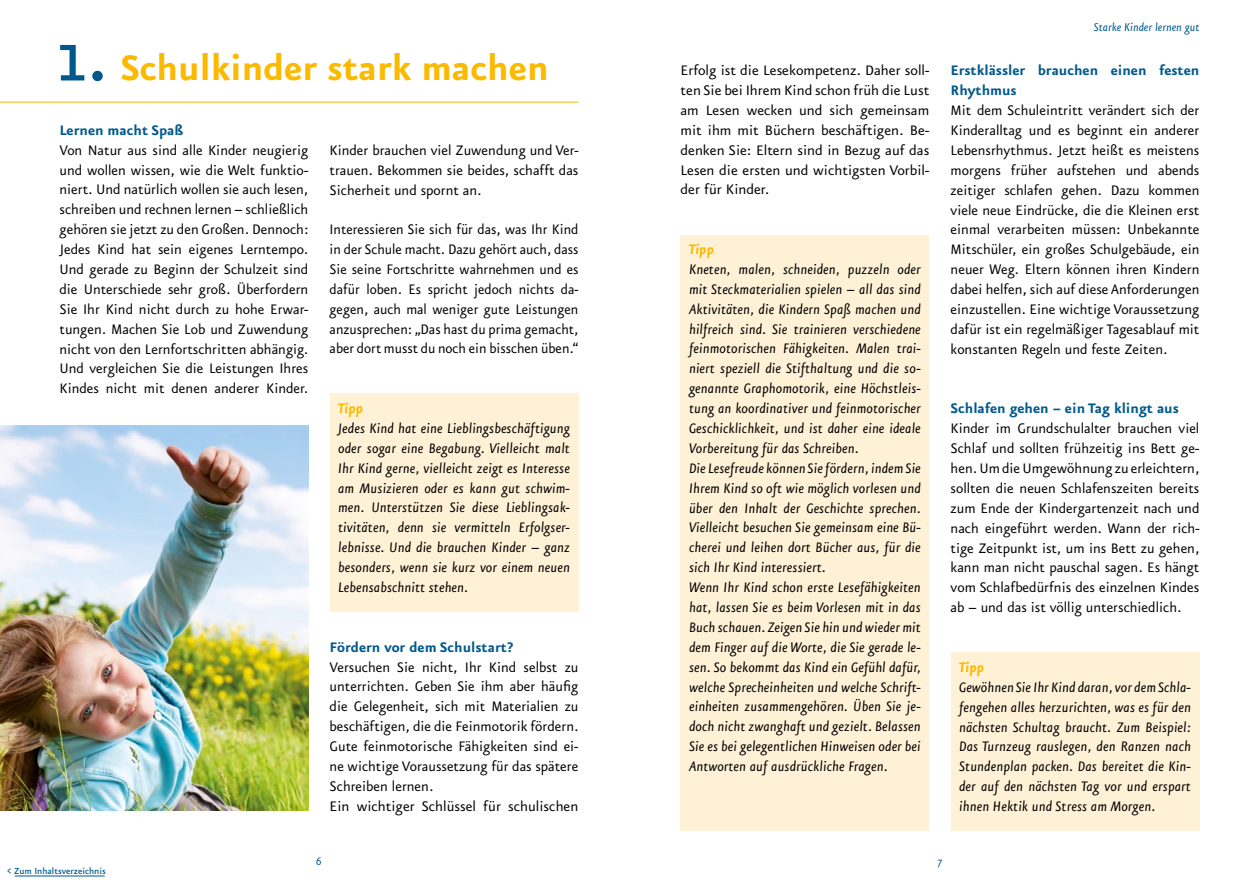
<style>
.page{position:relative;width:1259px;height:893px;background:#fff}
.page>*{position:absolute;margin:0;border:0;box-sizing:border-box;transform-origin:0 0}
.t1{font:700 42px "Eureka Sans OT";color:#fbb900}
.t2{font:16.5px/20px "Eureka Sans OT";color:#000;text-align:justify}
.t3{font:italic 16.5px/20px "Eureka Sans OT";letter-spacing:.005em;color:#000;text-align:justify}
.t4{font:700 16.5px/20px "Eureka Sans OT";color:#00598c}
.t5{font:italic 700 16.5px "Eureka Sans OT";letter-spacing:-.005em;color:#fbb900}
.t6{font:italic 13.5px "Eureka Sans OT";color:#00598c}
.t7{font:500 10.5px "Eureka Sans OT";color:#00598c}
.s1{font-weight:400;font-size:90px;color:#00598c}
</style>
<div class="page">
<div style="left:950px;top:652px;width:249px;height:179px;background:#fff1d6"></div>
<div style="left:680px;top:235px;width:249px;height:595px;background:#fff1d6"></div>
<div style="left:330px;top:393px;width:248px;height:219px;background:#fff1d6"></div>
<img style="left:0;top:425px;width:308px;height:385px">
<hr style="left:0;top:102px;width:578px;height:1px;background:#fbb900">
<hr style="left:15px;top:876px;width:90px;height:1px;background:#00598c">
<h1 class="t1" style="left:55px;top:45px;width:495px"><span class="s1">1.</span> Schulkinder stark machen</h1>
<p class="t4" style="left:60px;top:120px;width:125px">Lernen macht Spaß</p>
<p class="t2" style="left:60px;top:140px;width:250px">Von Natur aus sind alle Kinder neugierig und wollen wissen, wie die Welt funktio&shy;niert. Und natürlich wollen sie auch lesen, schreiben und rechnen lernen – schließlich gehören sie jetzt zu den Großen. Dennoch:<br>Jedes Kind hat sein eigenes Lerntempo.<br>Und gerade zu Beginn der Schulzeit sind die Unterschiede sehr groß. Überfordern Sie Ihr Kind nicht durch zu hohe Erwar&shy;tungen. Machen Sie Lob und Zuwendung nicht von den Lernfortschritten abhängig.<br>Und vergleichen Sie die Leistungen Ihres Kindes nicht mit denen anderer Kinder.</p>
<p class="t2" style="left:330px;top:140px;width:250px">Kinder brauchen viel Zuwendung und Ver&shy;trauen. Bekommen sie beides, schafft das Sicherheit und spornt an.</p>
<p class="t2" style="left:330px;top:220px;width:250px">Interessieren Sie sich für das, was Ihr Kind in der Schule macht. Dazu gehört auch, dass Sie seine Fortschritte wahrnehmen und es dafür loben. Es spricht jedoch nichts da&shy;gegen, auch mal weniger gute Leistungen anzusprechen: „Das hast du prima gemacht, aber dort musst du noch ein bisschen üben.“</p>
<p class="t5" style="left:338px;top:400px;width:26px">Tipp</p>
<p class="t3" style="left:338px;top:419px;width:233px">Jedes Kind hat eine Lieblingsbeschäftigung oder sogar eine Begabung. Vielleicht malt Ihr Kind gerne, vielleicht zeigt es Interesse am Musizieren oder es kann gut schwim&shy;men. Unterstützen Sie diese Lieblingsak&shy;tivitäten, denn sie vermitteln Erfolgser&shy;lebnisse. Und die brauchen Kinder – ganz besonders, wenn sie kurz vor einem neuen Lebensabschnitt stehen.</p>
<p class="t4" style="left:330px;top:637px;width:186px">Fördern vor dem Schulstart?</p>
<p class="t2" style="left:330px;top:657px;width:250px;text-align:left">Versuchen Sie nicht, Ihr Kind selbst zu unterrichten. Geben Sie ihm aber häufig die Gelegenheit, sich mit Materialien zu beschäftigen, die die Feinmotorik fördern.<br>Gute feinmotorische Fähigkeiten sind ei&shy;ne wichtige Voraussetzung für das spätere Schreiben lernen.<br>Ein wichtiger Schlüssel für schulischen</p>
<p class="t2" style="left:680px;top:61px;width:250px">Erfolg ist die Lesekompetenz. Daher soll&shy;ten Sie bei Ihrem Kind schon früh die Lust am Lesen wecken und sich gemeinsam mit ihm mit Büchern beschäftigen. Be&shy;denken Sie: Eltern sind in Bezug auf das Lesen die ersten und wichtigsten Vorbil&shy;der für Kinder.</p>
<p class="t5" style="left:689px;top:241px;width:26px">Tipp</p>
<p class="t3" style="left:689px;top:260px;width:233px;text-align:left">Kneten, malen, schneiden, puzzeln oder mit Steckmaterialien spielen – all das sind Aktivitäten, die Kindern Spaß machen und hilfreich sind. Sie trainieren verschiedene feinmotorischen Fähigkeiten. Malen trai&shy;niert speziell die Stifthaltung und die so&shy;genannte Graphomotorik, eine Höchstleis&shy;tung an koordinativer und feinmotorischer Geschicklichkeit, und ist daher eine ideale Vorbereitung für das Schreiben.<br>Die Lesefreude können Sie fördern, indem Sie Ihrem Kind so oft wie möglich vorlesen und über den Inhalt der Geschichte sprechen.<br>Vielleicht besuchen Sie gemeinsam eine Bü&shy;cherei und leihen dort Bücher aus, für die sich Ihr Kind interessiert.<br>Wenn Ihr Kind schon erste Lesefähigkeiten hat, lassen Sie es beim Vorlesen mit in das Buch schauen. Zeigen Sie hin und wieder mit dem Finger auf die Worte, die Sie gerade le&shy;sen. So bekommt das Kind ein Gefühl dafür, welche Sprecheinheiten und welche Schrift&shy;einheiten zusammengehören. Üben Sie je&shy;doch nicht zwanghaft und gezielt. Belassen Sie es bei gelegentlichen Hinweisen oder bei Antworten auf ausdrückliche Fragen.</p>
<p class="t6" style="left:1094px;top:20px;width:107px">Starke Kinder lernen gut</p>
<p class="t4" style="left:950px;top:61px;width:250px">Erstklässler brauchen einen festen<br>Rhythmus</p>
<p class="t2" style="left:950px;top:101px;width:250px">Mit dem Schuleintritt verändert sich der Kinderalltag und es beginnt ein anderer Lebensrhythmus. Jetzt heißt es meistens morgens früher aufstehen und abends zeitiger schlafen gehen. Dazu kommen viele neue Eindrücke, die die Kleinen erst einmal verarbeiten müssen: Unbekannte Mitschüler, ein großes Schulgebäude, ein neuer Weg. Eltern können ihren Kindern dabei helfen, sich auf diese Anforderungen einzustellen. Eine wichtige Voraussetzung dafür ist ein regelmäßiger Tagesablauf mit konstanten Regeln und feste Zeiten.</p>
<p class="t4" style="left:950px;top:399px;width:230px">Schlafen gehen – ein Tag klingt aus</p>
<p class="t2" style="left:950px;top:419px;width:250px">Kinder im Grundschulalter brauchen viel Schlaf und sollten frühzeitig ins Bett ge&shy;hen. Um die Umgewöhnung zu erleichtern, sollten die neuen Schlafenszeiten bereits zum Ende der Kindergartenzeit nach und nach eingeführt werden. Wann der rich&shy;tige Zeitpunkt ist, um ins Bett zu gehen, kann man nicht pauschal sagen. Es hängt vom Schlafbedürfnis des einzelnen Kindes ab – und das ist völlig unterschiedlich.</p>
<p class="t5" style="left:959px;top:658px;width:26px">Tipp</p>
<p class="t3" style="left:959px;top:677px;width:233px">Gewöhnen Sie Ihr Kind daran, vor dem Schla&shy;fengehen alles herzurichten, was es für den nächsten Schultag braucht. Zum Beispiel:<br>Das Turnzeug rauslegen, den Ranzen nach Stundenplan packen. Das bereitet die Kin&shy;der auf den nächsten Tag vor und erspart ihnen Hektik und Stress am Morgen.</p>
<p class="t7" style="left:7px;top:866px;width:100px">&lt; Zum Inhaltsverzeichnis</p>
<p class="t6" style="left:316px;top:854px;width:7px">6</p>
<p class="t6" style="left:937px;top:854px;width:7px">7</p>
</div>
